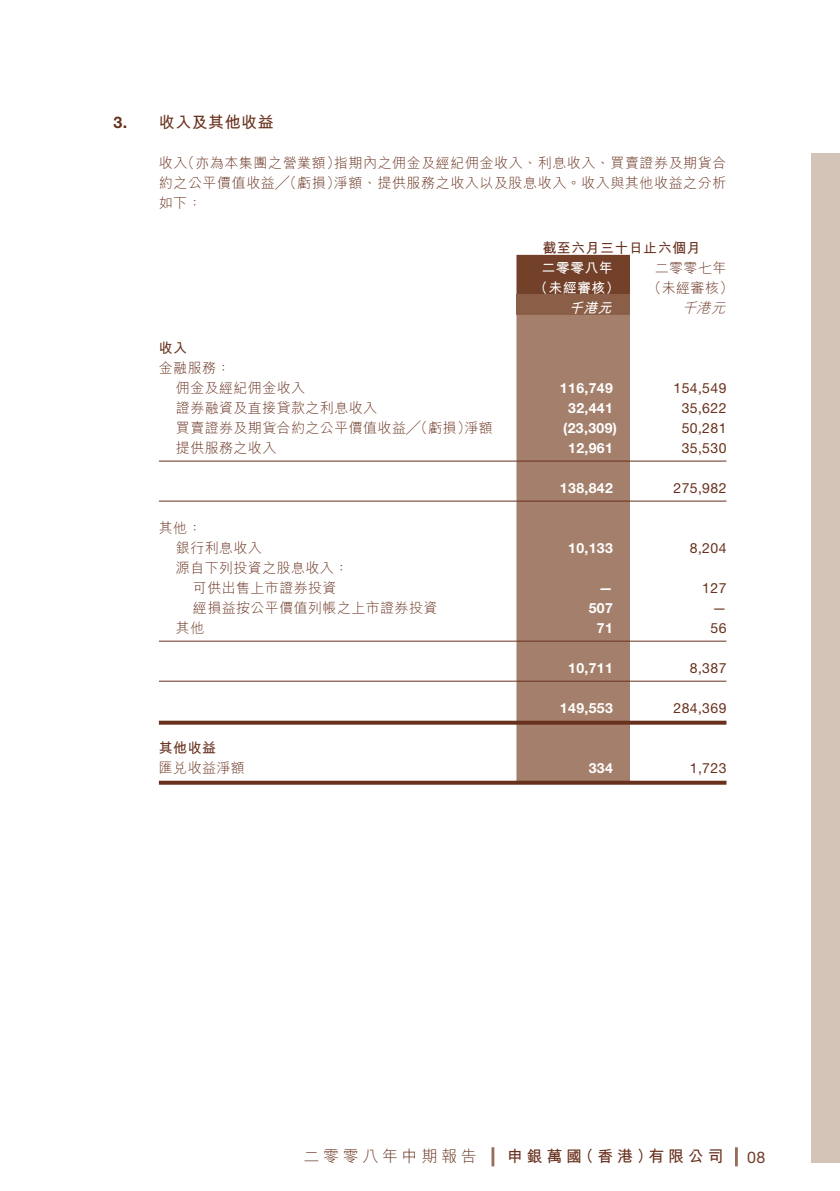
<style>
.page{position:relative;width:840px;height:1191px;background:#fff}
.page>*{position:absolute;margin:0;border:0;box-sizing:border-box;transform-origin:0 0}
.t1{font:16px "M Hei HK Bold E Ten B5 H";letter-spacing:.23em;color:#68311e}
.t2{font:16px "M Hei HK Light E Ten B5 H";letter-spacing:.23em;color:#68311e}
.t3{font:16px "M Hei HK Bold E Ten B5 H";letter-spacing:.03em;color:#68311e}
.t4{font:16px "Helvetica Neue";color:#734029}
.t5{font:14px/20px "M Hei HK Light E Ten B5 H";letter-spacing:.03em;color:#68311e}
.t6{font:700 14px "Helvetica Neue";letter-spacing:.03em;color:#fff}
.t7{font:14px "Helvetica Neue";letter-spacing:.03em;color:#68311e}
.t8{font:14px "M Hei HK Bold E Ten B5 H";letter-spacing:.03em;color:#68311e}
.t9{font:14px "M Hei HK Bold E Ten B5 H";letter-spacing:.03em;color:#fff}
.t10{font:italic 14px "M Hei HK Bold E Ten B5 H";color:#fff}
.t11{font:italic 14px "M Hei HK Light E Ten B5 H";color:#68311e}
.s1{font-family:"Helvetica Neue";font-weight:700}
.s2{font-family:"M Sung HK Light E Ten B5 H"}
</style>
<div class="page">
<hr style="left:491px;top:1147px;width:3px;height:19px;background:#976e59">
<hr style="left:734px;top:1147px;width:3px;height:19px;background:#976e59">
<div style="left:811px;top:153px;width:28px;height:1009px;background:#d4c3b7"></div>
<div style="left:516px;top:255px;width:113px;height:40px;background:#734029"></div>
<div style="left:516px;top:295px;width:113px;height:20px;background:#8a5e47"></div>
<div style="left:516px;top:315px;width:113px;height:465px;background:#a4806c"></div>
<hr style="left:159px;top:460px;width:567px;height:1px;background:#68311e">
<hr style="left:159px;top:500px;width:567px;height:1px;background:#68311e">
<hr style="left:159px;top:640px;width:567px;height:1px;background:#68311e">
<hr style="left:159px;top:680px;width:567px;height:1px;background:#68311e">
<svg style="left:159px;top:720px;width:567px;height:4px;background:#7e503f"></svg>
<svg style="left:159px;top:780px;width:567px;height:4px;background:#7f5140"></svg>
<p class="t3" style="left:113px;top:115px;width:162px"><span class="s1">3.</span> 收入及其他收益</p>
<p class="t5" style="left:159px;top:154px;width:568px;text-align:justify">收入（亦為本集團之營業額）指期內之佣金及經紀佣金收入、利息收入、買賣證券及期貨合約之公平價值收益<span class="s2">╱</span>（虧損）淨額、提供服務之收入以及股息收入。收入與其他收益之分析如下：</p>
<p class="t8" style="left:542px;top:243px;width:159px">截至六月三十日止六個月</p>
<p class="t9" style="left:541px;top:263px;width:73px">二零零八年</p>
<p class="t5" style="left:654px;top:260px;width:73px">二零零七年</p>
<p class="t9" style="left:533px;top:283px;width:87px">（未經審核）</p>
<p class="t5" style="left:647px;top:280px;width:87px">（未經審核）</p>
<p class="t10" style="left:568px;top:303px;width:48px">千港元</p>
<p class="t11" style="left:681px;top:303px;width:48px">千港元</p>
<p class="t8" style="left:159px;top:343px;width:30px">收入</p>
<p class="t5" style="left:176px;top:360px;width:131px;text-indent:-17px">金融服務：<br>佣金及經紀佣金收入</p>
<p class="t6" style="left:559px;top:383px;width:54px">116,749</p>
<p class="t7" style="left:673px;top:383px;width:54px">154,549</p>
<p class="t5" style="left:176px;top:400px;width:203px">證券融資及直接貸款之利息收入</p>
<p class="t6" style="left:568px;top:403px;width:46px">32,441</p>
<p class="t7" style="left:681px;top:403px;width:46px">35,622</p>
<p class="t5" style="left:176px;top:420px;width:318px">買賣證券及期貨合約之公平價值收益<span class="s2">╱</span>（虧損）淨額</p>
<p class="t6" style="left:563px;top:423px;width:55px">(23,309)</p>
<p class="t7" style="left:681px;top:423px;width:46px">50,281</p>
<p class="t5" style="left:176px;top:440px;width:102px">提供服務之收入</p>
<p class="t6" style="left:568px;top:443px;width:46px">12,961</p>
<p class="t7" style="left:681px;top:443px;width:46px">35,530</p>
<p class="t6" style="left:559px;top:483px;width:54px">138,842</p>
<p class="t7" style="left:673px;top:483px;width:54px">275,982</p>
<p class="t5" style="left:176px;top:520px;width:87px;text-indent:-17px">其他：<br>銀行利息收入</p>
<p class="t6" style="left:568px;top:543px;width:46px">10,133</p>
<p class="t7" style="left:689px;top:543px;width:38px">8,204</p>
<p class="t5" style="left:176px;top:560px;width:174px;text-align:center">源自下列投資之股息收入：可供出售上市證券投資</p>
<p class="t6" style="left:598px;top:583px;width:15px">—</p>
<p class="t7" style="left:702px;top:583px;width:26px">127</p>
<p class="t5" style="left:193px;top:600px;width:246px">經損益按公平價值列帳之上市證券投資</p>
<p class="t6" style="left:588px;top:603px;width:26px">507</p>
<p class="t7" style="left:712px;top:603px;width:15px">—</p>
<p class="t5" style="left:176px;top:620px;width:30px">其他</p>
<p class="t6" style="left:596px;top:623px;width:17px">71</p>
<p class="t7" style="left:710px;top:623px;width:17px">56</p>
<p class="t6" style="left:568px;top:663px;width:46px">10,711</p>
<p class="t7" style="left:689px;top:663px;width:38px">8,387</p>
<p class="t6" style="left:559px;top:703px;width:54px">149,553</p>
<p class="t7" style="left:673px;top:703px;width:54px">284,369</p>
<p class="t8" style="left:159px;top:743px;width:59px">其他收益</p>
<p class="t5" style="left:159px;top:760px;width:87px">匯兌收益淨額</p>
<p class="t6" style="left:588px;top:763px;width:26px">334</p>
<p class="t7" style="left:689px;top:763px;width:38px">1,723</p>
<p class="t2" style="left:303px;top:1150px;width:175px">二零零八年中期報告</p>
<p class="t1" style="left:507px;top:1150px;width:218px">申銀萬國（香港）有限公司</p>
<p class="t4" style="left:746px;top:1151px;width:20px">08</p>
</div>
